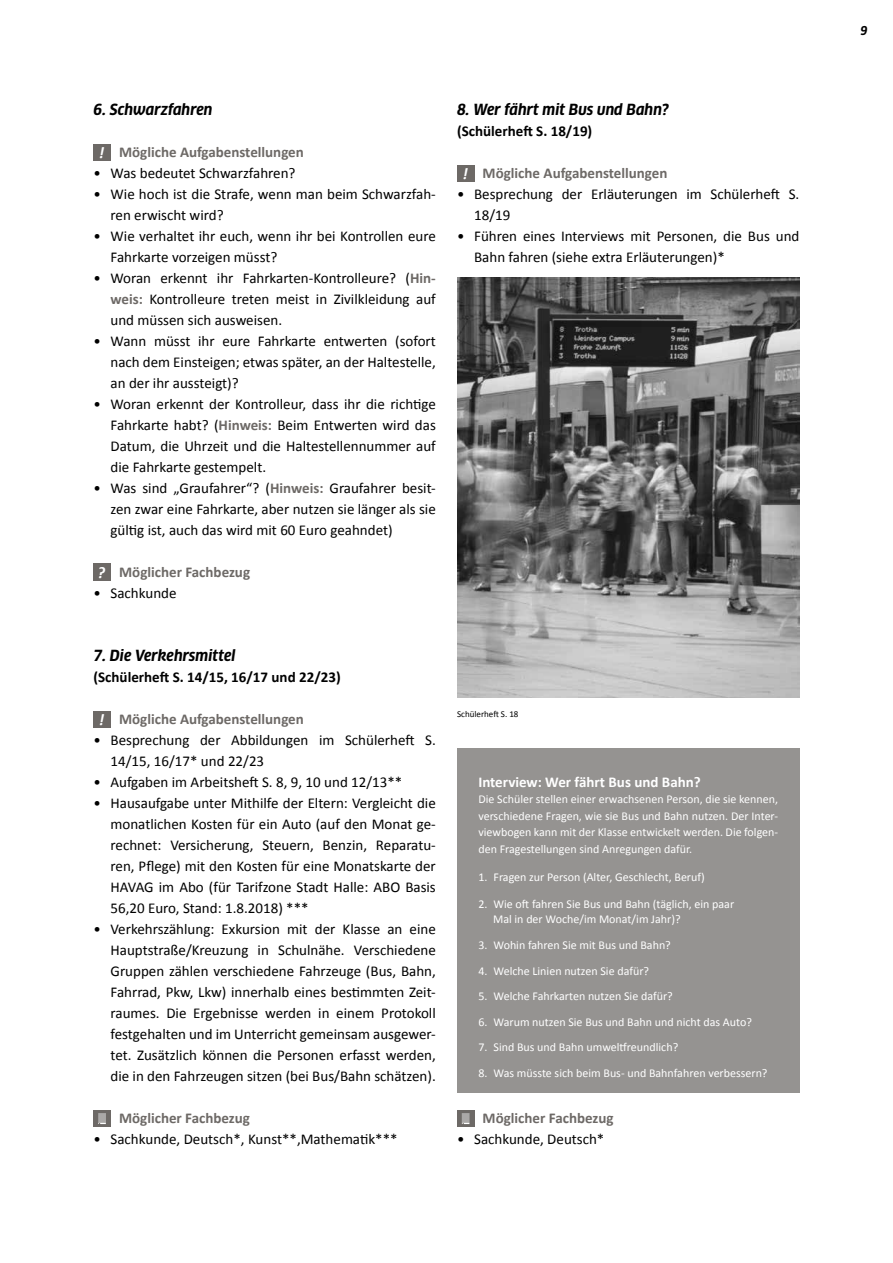
<style>
.page{position:relative;width:893px;height:1263px;background:#fff}
.page>*{position:absolute;margin:0;border:0;box-sizing:border-box;transform-origin:0 0}
.t1{font:15px/21px "Calibri";color:#000;text-align:justify}
.t2{font:700 15px "Calibri";color:#6d6966}
.t3{font:italic 700 15px "Clan OT Narr";color:#000}
.t4{font:700 15px "Calibri";color:#000}
.t5{font:700 15px "Calibri";color:#fff}
.t6{font:12px/16.5px "Calibri";color:#fff;text-align:justify}
.t7{font:italic 700 12px "Clan OT Narr";color:#000}
.t8{font:9px "Calibri";color:#000}
.s1{font-style:italic;font-size:16.2px;color:#fff}
.s2{font-weight:700;color:#6d6966}
.s3{font-style:italic;font-size:16.35px;color:#fff}
</style>
<div class="page">
<div style="left:94px;top:711px;width:17px;height:17px;background:#6d6966"></div>
<div style="left:94px;top:1110px;width:17px;height:17px;background:#6d6966"></div>
<svg style="left:98px;top:1113px;width:8px;height:11px"></svg>
<div style="left:94px;top:144px;width:17px;height:17px;background:#6d6966"></div>
<div style="left:94px;top:564px;width:17px;height:17px;background:#6d6966"></div>
<img style="left:457px;top:277px;width:342px;height:420px">
<div style="left:457px;top:165px;width:17px;height:17px;background:#6d6966"></div>
<div style="left:457px;top:1110px;width:17px;height:17px;background:#6d6966"></div>
<svg style="left:462px;top:1113px;width:8px;height:11px"></svg>
<div style="left:457px;top:748px;width:342px;height:344px;background:#959391"></div>
<p class="t3" style="left:94px;top:100px;width:120px">6. Schwarzfahren</p>
<p class="t2" style="left:99px;top:142px;width:207px"><span class="s1">!</span> Mögliche Aufgabenstellungen</p>
<p class="t1" style="left:94px;top:162px;width:204px">• Was bedeutet Schwarzfahren?</p>
<p class="t1" style="left:111px;top:183px;width:327px;text-indent:-17px">• Wie hoch ist die Strafe, wenn man beim Schwarzfah&shy;ren erwischt wird?</p>
<p class="t1" style="left:111px;top:225px;width:327px;text-indent:-17px">• Wie verhaltet ihr euch, wenn ihr bei Kontrollen eure<br>Fahrkarte vorzeigen müsst?</p>
<p class="t1" style="left:111px;top:267px;width:327px;text-indent:-17px">• Woran erkennt ihr Fahrkarten-Kontrolleure? (<span class="s2">Hin&shy;weis:</span> Kontrolleure treten meist in Zivilkleidung auf und müssen sich ausweisen.</p>
<p class="t1" style="left:111px;top:330px;width:327px;text-indent:-17px">• Wann müsst ihr eure Fahrkarte entwerten (sofort nach dem Einsteigen; etwas später, an der Haltestelle, an der ihr aussteigt)?</p>
<p class="t1" style="left:111px;top:393px;width:327px;text-indent:-17px">• Woran erkennt der Kontrolleur, dass ihr die richtige Fahrkarte habt? (<span class="s2">Hinweis:</span> Beim Entwerten wird das Datum, die Uhrzeit und die Haltestellennummer auf die Fahrkarte gestempelt.</p>
<p class="t1" style="left:111px;top:477px;width:327px;text-indent:-17px">• Was sind „Graufahrer“? (<span class="s2">Hinweis:</span> Graufahrer besit&shy;zen zwar eine Fahrkarte, aber nutzen sie länger als sie gültig ist, auch das wird mit 60 Euro geahndet)</p>
<p class="t2" style="left:97px;top:562px;width:154px"><span class="s3">?</span> Möglicher Fachbezug</p>
<p class="t1" style="left:94px;top:582px;width:85px">• Sachkunde</p>
<p class="t3" style="left:94px;top:646px;width:143px">7. Die Verkehrsmittel</p>
<p class="t4" style="left:94px;top:667px;width:249px">(Schülerheft S. 14/15, 16/17 und 22/23)</p>
<p class="t2" style="left:99px;top:709px;width:207px"><span class="s1">!</span> Mögliche Aufgabenstellungen</p>
<p class="t1" style="left:111px;top:729px;width:327px;text-indent:-17px">• Besprechung der Abbildungen im Schülerheft S.<br>14/15, 16/17* und 22/23</p>
<p class="t1" style="left:94px;top:771px;width:310px">• Aufgaben im Arbeitsheft S. 8, 9, 10 und 12/13**</p>
<p class="t1" style="left:111px;top:792px;width:327px;text-indent:-17px">• Hausaufgabe unter Mithilfe der Eltern: Vergleicht die monatlichen Kosten für ein Auto (auf den Monat ge&shy;rechnet: Versicherung, Steuern, Benzin, Reparatu&shy;ren, Pflege) mit den Kosten für eine Monatskarte der HAVAG im Abo (für Tarifzone Stadt Halle: ABO Basis 56,20 Euro, Stand: 1.8.2018) ***</p>
<p class="t1" style="left:111px;top:918px;width:327px;text-indent:-17px">• Verkehrszählung: Exkursion mit der Klasse an eine Hauptstraße/Kreuzung in Schulnähe. Verschiedene Gruppen zählen verschiedene Fahrzeuge (Bus, Bahn, Fahrrad, Pkw, Lkw) innerhalb eines bestimmten Zeit&shy;raumes. Die Ergebnisse werden in einem Protokoll festgehalten und im Unterricht gemeinsam ausgewer&shy;tet. Zusätzlich können die Personen erfasst werden, die in den Fahrzeugen sitzen (bei Bus/Bahn schätzen).</p>
<p class="t2" style="left:119px;top:1108px;width:132px">Möglicher Fachbezug</p>
<p class="t1" style="left:94px;top:1128px;width:306px">• Sachkunde, Deutsch*, Kunst**,Mathematik***</p>
<p class="t3" style="left:457px;top:100px;width:213px">8. Wer fährt mit Bus und Bahn?</p>
<p class="t4" style="left:457px;top:121px;width:137px">(Schülerheft S. 18/19)</p>
<p class="t2" style="left:462px;top:163px;width:207px"><span class="s1">!</span> Mögliche Aufgabenstellungen</p>
<p class="t1" style="left:474px;top:183px;width:327px;text-indent:-17px">• Besprechung der Erläuterungen im Schülerheft S.<br>18/19</p>
<p class="t1" style="left:474px;top:225px;width:327px;text-indent:-17px">• Führen eines Interviews mit Personen, die Bus und<br>Bahn fahren (siehe extra Erläuterungen)*</p>
<p class="t8" style="left:457px;top:708px;width:63px">Schülerheft S. 18</p>
<p class="t5" style="left:478px;top:772px;width:224px">Interview: Wer fährt Bus und Bahn?</p>
<p class="t6" style="left:478px;top:791px;width:301px">Die Schüler stellen einer erwachsenen Person, die sie kennen, verschiedene Fragen, wie sie Bus und Bahn nutzen. Der Inter&shy;viewbogen kann mit der Klasse entwickelt werden. Die folgen&shy;den Fragestellungen sind Anregungen dafür.</p>
<p class="t6" style="left:478px;top:869px;width:228px">1. Fragen zur Person (Alter, Geschlecht, Beruf)</p>
<p class="t6" style="left:493px;top:896px;width:243px;line-height:15px;text-indent:-15px">2. Wie oft fahren Sie Bus und Bahn (täglich, ein paar<br>Mal in der Woche/im Monat/im Jahr)?</p>
<p class="t6" style="left:478px;top:937px;width:194px">3. Wohin fahren Sie mit Bus und Bahn?</p>
<p class="t6" style="left:478px;top:963px;width:172px">4. Welche Linien nutzen Sie dafür?</p>
<p class="t6" style="left:478px;top:988px;width:196px">5. Welche Fahrkarten nutzen Sie dafür?</p>
<p class="t6" style="left:478px;top:1014px;width:275px">6. Warum nutzen Sie Bus und Bahn und nicht das Auto?</p>
<p class="t6" style="left:478px;top:1039px;width:201px">7. Sind Bus und Bahn umweltfreundlich?</p>
<p class="t6" style="left:478px;top:1065px;width:291px">8. Was müsste sich beim Bus- und Bahnfahren verbessern?</p>
<p class="t2" style="left:483px;top:1108px;width:132px">Möglicher Fachbezug</p>
<p class="t1" style="left:457px;top:1128px;width:149px">• Sachkunde, Deutsch*</p>
<p class="t7" style="left:860px;top:24px;width:9px">9</p>
</div>
